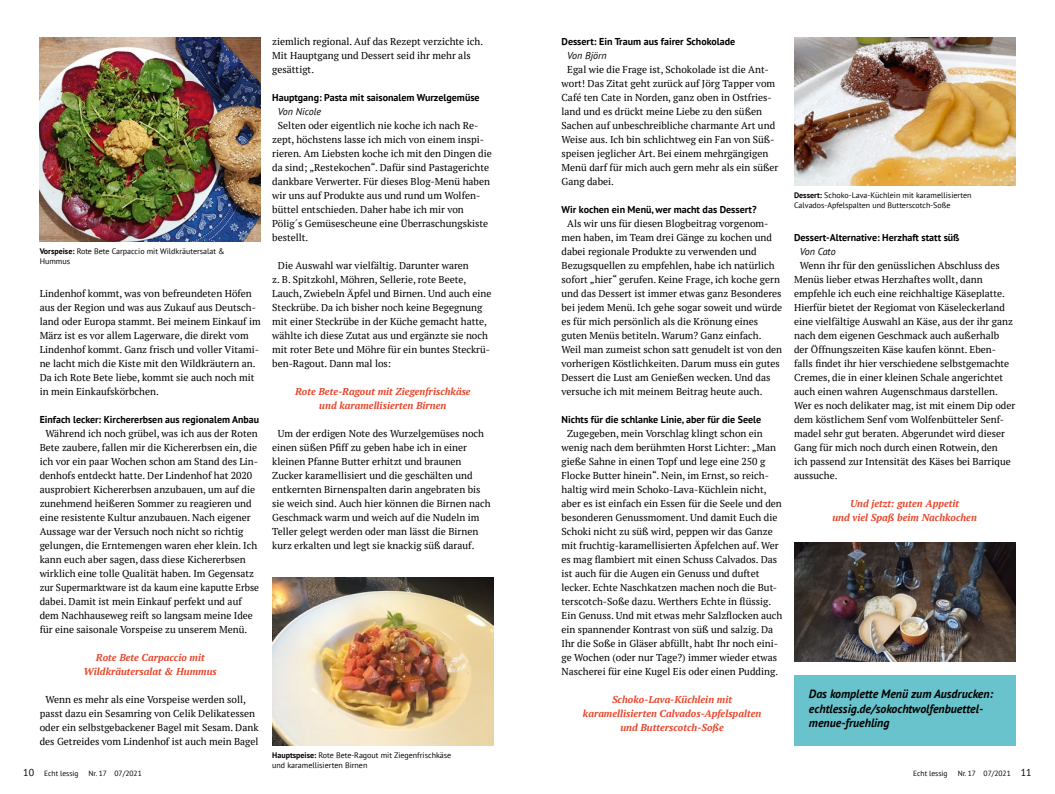
<style>
.page{position:relative;width:1055px;height:794px;background:#fff}
.page>*{position:absolute;margin:0;border:0;box-sizing:border-box;transform-origin:0 0}
.t1{font:italic 700 12px/14.4px "PT Sans";color:#000}
.t2{font:10px/14px "PT Serif";color:#000}
.t3{font:700 10px "PT Sans";color:#000}
.t4{font:italic 700 10px/14px "PT Serif";color:#e8472c;text-align:center}
.t5{font:italic 10px "PT Sans";color:#000}
.t6{font:10px "PT Sans";color:#000}
.t7{font:8px/9.6px "PT Sans";color:#000}
.t8{font:7.5px "PT Sans";color:#000}
.s1{font-weight:700}
.s2{font-size:10px}
</style>
<div class="page">
<div style="left:794px;top:675px;width:221px;height:70px;background:#68c3cd"></div>
<img style="left:40px;top:37px;width:221px;height:204px">
<img style="left:272px;top:577px;width:221px;height:169px">
<img style="left:794px;top:37px;width:221px;height:148px">
<img style="left:794px;top:542px;width:221px;height:119px">
<p class="t7" style="left:40px;top:246px;width:187px"><span class="s1">Vorspeise:</span> Rote Bete Carpaccio mit Wildkräutersalat &amp;<br>Hummus</p>
<p class="t2" style="left:40px;top:286px;width:222px">Lindenhof kommt, was von befreundeten Höfen aus der Region und was aus Zukauf aus Deutsch&shy;land oder Europa stammt. Bei meinem Einkauf im März ist es vor allem Lagerware, die direkt vom Lindenhof kommt. Ganz frisch und voller Vitami&shy;ne lacht mich die Kiste mit den Wildkräutern an.<br>Da ich Rote Bete liebe, kommt sie auch noch mit in mein Einkaufskörbchen.</p>
<p class="t3" style="left:40px;top:413px;width:221px">Einfach lecker: Kirchererbsen aus regionalem Anbau</p>
<p class="t2" style="left:40px;top:426px;width:221px;text-indent:6px">Während ich noch grübel, was ich aus der Roten Bete zaubere, fallen mir die Kichererbsen ein, die ich vor ein paar Wochen schon am Stand des Lin&shy;denhofs entdeckt hatte. Der Lindenhof hat 2020 ausprobiert Kichererbsen anzubauen, um auf die zunehmend heißeren Sommer zu reagieren und eine resistente Kultur anzubauen. Nach eigener Aussage war der Versuch noch nicht so richtig gelungen, die Erntemengen waren eher klein. Ich kann euch aber sagen, dass diese Kichererbsen wirklich eine tolle Qualität haben. Im Gegensatz zur Supermarktware ist da kaum eine kaputte Erbse dabei. Damit ist mein Einkauf perfekt und auf dem Nachhauseweg reift so langsam meine Idee für eine saisonale Vorspeise zu unserem Menü.</p>
<p class="t4" style="left:84px;top:650px;width:135px">Rote Bete Carpaccio mit<br>Wildkräutersalat &amp; Hummus</p>
<p class="t2" style="left:40px;top:692px;width:220px;text-indent:6px">Wenn es mehr als eine Vorspeise werden soll, passt dazu ein Sesamring von Celik Delikatessen oder ein selbstgebackener Bagel mit Sesam. Dank des Getreides vom Lindenhof ist auch mein Bagel</p>
<p class="t2" style="left:272px;top:34px;width:212px">ziemlich regional. Auf das Rezept verzichte ich.<br>Mit Hauptgang und Dessert seid ihr mehr als gesättigt.</p>
<p class="t3" style="left:272px;top:91px;width:209px">Hauptgang: Pasta mit saisonalem Wurzelgemüse</p>
<p class="t5" style="left:278px;top:105px;width:45px">Von Nicole</p>
<p class="t2" style="left:272px;top:118px;width:221px;text-indent:6px">Selten oder eigentlich nie koche ich nach Re&shy;zept, höchstens lasse ich mich von einem inspi&shy;rieren. Am Liebsten koche ich mit den Dingen die da sind; „Restekochen“. Dafür sind Pastagerichte dankbare Verwerter. Für dieses Blog-Menü haben wir uns auf Produkte aus und rund um Wolfen&shy;büttel entschieden. Daher habe ich mir von Pölig´s Gemüsescheune eine Überraschungskiste bestellt.</p>
<p class="t2" style="left:272px;top:258px;width:221px;text-indent:6px">Die Auswahl war vielfältig. Darunter waren<br>z. B. Spitzkohl, Möhren, Sellerie, rote Beete, Lauch, Zwiebeln Äpfel und Birnen. Und auch eine Steckrübe. Da ich bisher noch keine Begegnung mit einer Steckrübe in der Küche gemacht hatte, wählte ich diese Zutat aus und ergänzte sie noch mit roter Bete und Möhre für ein buntes Steckrü&shy;ben-Ragout. Dann mal los:</p>
<p class="t4" style="left:295px;top:384px;width:177px">Rote Bete-Ragout mit Ziegenfrischkäse und karamellisierten Birnen</p>
<p class="t2" style="left:272px;top:426px;width:220px;text-indent:6px">Um der erdigen Note des Wurzelgemüses noch einen süßen Pfiff zu geben habe ich in einer kleinen Pfanne Butter erhitzt und braunen Zucker karamellisiert und die geschälten und entkernten Birnenspalten darin angebraten bis sie weich sind. Auch hier können die Birnen nach Geschmack warm und weich auf die Nudeln im Teller gelegt werden oder man lässt die Birnen kurz erkalten und legt sie knackig süß darauf.</p>
<p class="t3" style="left:561px;top:35px;width:175px">Dessert: Ein Traum aus fairer Schokolade</p>
<p class="t5" style="left:567px;top:49px;width:41px">Von Björn</p>
<p class="t2" style="left:561px;top:62px;width:218px;text-indent:6px">Egal wie die Frage ist, Schokolade ist die Ant&shy;wort! Das Zitat geht zurück auf Jörg Tapper vom Café ten Cate in Norden, ganz oben in Ostfries&shy;land und es drückt meine Liebe zu den süßen Sachen auf unbeschreibliche charmante Art und Weise aus. Ich bin schlichtweg ein Fan von Süß&shy;speisen jeglicher Art. Bei einem mehrgängigen Menü darf für mich auch gern mehr als ein süßer Gang dabei.</p>
<p class="t3" style="left:561px;top:203px;width:197px">Wir kochen ein Menü, wer macht das Dessert?</p>
<p class="t2" style="left:561px;top:216px;width:222px;text-indent:6px">Als wir uns für diesen Blogbeitrag vorgenom&shy;men haben, im Team drei Gänge zu kochen und dabei regionale Produkte zu verwenden und Bezugsquellen zu empfehlen, habe ich natürlich sofort „hier“ gerufen. Keine Frage, ich koche gern und das Dessert ist immer etwas ganz Besonderes bei jedem Menü. Ich gehe sogar soweit und würde es für mich persönlich als die Krönung eines guten Menüs betiteln. Warum? Ganz einfach.<br>Weil man zumeist schon satt genudelt ist von den vorherigen Köstlichkeiten. Darum muss ein gutes Dessert die Lust am Genießen wecken. Und das versuche ich mit meinem Beitrag heute auch.</p>
<p class="t3" style="left:561px;top:413px;width:201px">Nichts für die schlanke Linie, aber für die Seele</p>
<p class="t2" style="left:561px;top:426px;width:222px;text-indent:6px">Zugegeben, mein Vorschlag klingt schon ein wenig nach dem berühmten Horst Lichter: „Man gieße Sahne in einen Topf und lege eine 250 g Flocke Butter hinein“. Nein, im Ernst, so reich&shy;haltig wird mein Schoko-Lava-Küchlein nicht, aber es ist einfach ein Essen für die Seele und den besonderen Genussmoment. Und damit Euch die Schoki nicht zu süß wird, peppen wir das Ganze mit fruchtig-karamellisierten Äpfelchen auf. Wer es mag flambiert mit einen Schuss Calvados. Das ist auch für die Augen ein Genuss und duftet lecker. Echte Naschkatzen machen noch die But&shy;terscotch-Soße dazu. Werthers Echte in flüssig.<br>Ein Genuss. Und mit etwas mehr Salzflocken auch ein spannender Kontrast von süß und salzig. Da Ihr die Soße in Gläser abfüllt, habt Ihr noch eini&shy;ge Wochen (oder nur Tage?) immer wieder etwas Nascherei für eine Kugel Eis oder einen Pudding.</p>
<p class="t4" style="left:583px;top:692px;width:180px">Schoko-Lava-Küchlein mit karamellisierten Calvados-Apfelspalten und Butterscotch-Soße</p>
<p class="t7" style="left:794px;top:190px;width:179px"><span class="s1">Dessert:</span> Schoko-Lava-Küchlein mit karamellisierten<br>Calvados-Apfelspalten und Butterscotch-Soße</p>
<p class="t3" style="left:794px;top:231px;width:167px">Dessert-Alternative: Herzhaft statt süß</p>
<p class="t5" style="left:799px;top:245px;width:37px">Von Cato</p>
<p class="t2" style="left:794px;top:258px;width:223px;text-indent:6px">Wenn ihr für den genüsslichen Abschluss des Menüs lieber etwas Herzhaftes wollt, dann empfehle ich euch eine reichhaltige Käseplatte.<br>Hierfür bietet der Regiomat von Käseleckerland eine vielfältige Auswahl an Käse, aus der ihr ganz nach dem eigenen Geschmack auch außerhalb der Öffnungszeiten Käse kaufen könnt. Eben&shy;falls findet ihr hier verschiedene selbstgemachte Cremes, die in einer kleinen Schale angerichtet auch einen wahren Augenschmaus darstellen.<br>Wer es noch delikater mag, ist mit einem Dip oder dem köstlichem Senf vom Wolfenbütteler Senf&shy;madel sehr gut beraten. Abgerundet wird dieser Gang für mich noch durch einen Rotwein, den<br>ich passend zur Intensität des Käses bei Barrique aussuche.</p>
<p class="t4" style="left:832px;top:496px;width:146px">Und jetzt: guten Appetit<br>und viel Spaß beim Nachkochen</p>
<p class="t1" style="left:809px;top:686px;width:186px">Das komplette Menü zum Ausdrucken: echtlessig.de/sokochtwolfenbuettel&shy;menue-fruehling</p>
<p class="t7" style="left:272px;top:750px;width:180px"><span class="s1">Hauptspeise:</span> Rote Bete-Ragout mit Ziegenfrischkäse und karamellisierten Birnen</p>
<p class="t6" style="left:23px;top:765px;width:12px">10</p>
<p class="t8" style="left:44px;top:768px;width:36px">Echt lessig</p>
<p class="t8" style="left:89px;top:768px;width:55px">Nr. 17 07/2021</p>
<p class="t8" style="left:913px;top:768px;width:36px">Echt lessig</p>
<p class="t8" style="left:957px;top:768px;width:76px">Nr. 17 07/2021 <span class="s2">11</span></p>
</div>
